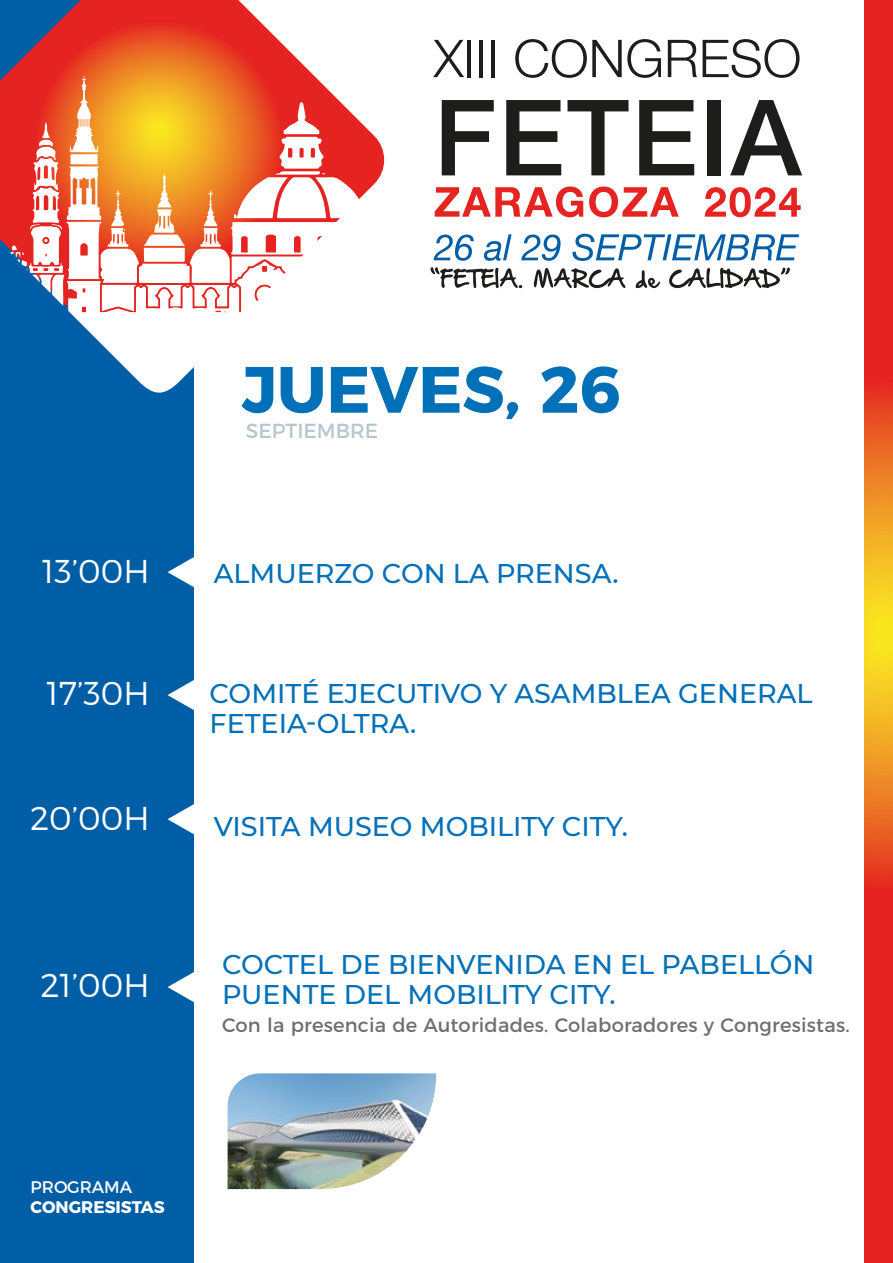
<style>
.page{position:relative;width:893px;height:1263px;background:#fff}
.page>*{position:absolute;margin:0;border:0;box-sizing:border-box;transform-origin:0 0}
.t1{font:700 65.25px "Montserrat";color:#0070b9}
.t2{font:300 33px "Montserrat";color:#fff}
.t3{font:500 27px/30px "Montserrat";color:#0070b9}
.t4{font:20.4px "Montserrat";color:#b8c6ce}
.t5{font:19.5px "Montserrat";letter-spacing:.01em;color:#706f6f}
.t6{font:700 16.8px "Montserrat";color:#fff}
.t7{font:16.8px "Montserrat";color:#fff}
</style>
<div class="page">
<svg style="left:433px;top:40px;width:31px;height:37px"></svg>
<hr style="left:468px;top:40px;width:3px;height:37px;background:#1d1d1b">
<hr style="left:479px;top:40px;width:4px;height:37px;background:#1d1d1b">
<hr style="left:491px;top:40px;width:3px;height:37px;background:#1d1d1b">
<svg style="left:515px;top:39px;width:146px;height:39px"></svg>
<svg style="left:668px;top:40px;width:29px;height:37px"></svg>
<svg style="left:703px;top:39px;width:96px;height:39px"></svg>
<svg style="left:442px;top:100px;width:52px;height:75px"></svg>
<svg style="left:506px;top:100px;width:55px;height:75px"></svg>
<svg style="left:567px;top:100px;width:61px;height:75px"></svg>
<svg style="left:639px;top:100px;width:55px;height:75px"></svg>
<div style="left:708px;top:100px;width:13px;height:75px;background:#1d1d1b"></div>
<svg style="left:730px;top:100px;width:72px;height:75px"></svg>
<svg style="left:435px;top:186px;width:148px;height:31px"></svg>
<svg style="left:589px;top:186px;width:90px;height:31px"></svg>
<svg style="left:705px;top:187px;width:96px;height:30px"></svg>
<svg style="left:434px;top:235px;width:40px;height:26px"></svg>
<svg style="left:484px;top:234px;width:28px;height:27px"></svg>
<svg style="left:521px;top:235px;width:39px;height:26px"></svg>
<svg style="left:572px;top:234px;width:227px;height:27px"></svg>
<svg style="left:431px;top:267px;width:91px;height:21px"></svg>
<svg style="left:534px;top:268px;width:91px;height:20px"></svg>
<svg style="left:636px;top:270px;width:24px;height:18px"></svg>
<svg style="left:669px;top:268px;width:121px;height:20px"></svg>
<div style="left:0;top:0;width:193px;height:1263px;background:#005ea6"></div>
<svg style="left:168px;top:534px;width:26px;height:76px"></svg>
<svg style="left:168px;top:657px;width:26px;height:76px"></svg>
<svg style="left:168px;top:781px;width:26px;height:76px"></svg>
<svg style="left:168px;top:949px;width:26px;height:76px"></svg>
<svg style="left:865px;top:0;width:28px;height:1263px;background:#e95021"></svg>
<img style="left:228px;top:1073px;width:208px;height:116px">
<svg style="left:0;top:0;width:385px;height:249px"></svg>
<svg style="left:10px;top:76px;width:349px;height:321px"></svg>
<p class="t2" style="left:42px;top:551px;width:109px">13’00H</p>
<p class="t2" style="left:46px;top:674px;width:105px">17’30H</p>
<p class="t2" style="left:30px;top:798px;width:121px">20’00H</p>
<p class="t2" style="left:40px;top:966px;width:111px">21’00H</p>
<h1 class="t1" style="left:242px;top:336px;width:380px">JUEVES, 26</h1>
<p class="t4" style="left:246px;top:415px;width:134px">SEPTIEMBRE</p>
<p class="t3" style="left:214px;top:557px;width:406px">ALMUERZO CON LA PRENSA.</p>
<p class="t3" style="left:210px;top:677px;width:604px">COMITÉ EJECUTIVO Y ASAMBLEA GENERAL<br>FETEIA-OLTRA.</p>
<p class="t3" style="left:214px;top:810px;width:416px">VISITA MUSEO MOBILITY CITY.</p>
<p class="t3" style="left:222px;top:948px;width:594px">COCTEL DE BIENVENIDA EN EL PABELLÓN<br>PUENTE DEL MOBILITY CITY.</p>
<p class="t5" style="left:222px;top:1010px;width:629px">Con la presencia de Autoridades. Colaboradores y Congresistas.</p>
<p class="t7" style="left:31px;top:1173px;width:103px">PROGRAMA</p>
<p class="t6" style="left:31px;top:1193px;width:135px">CONGRESISTAS</p>
</div>
